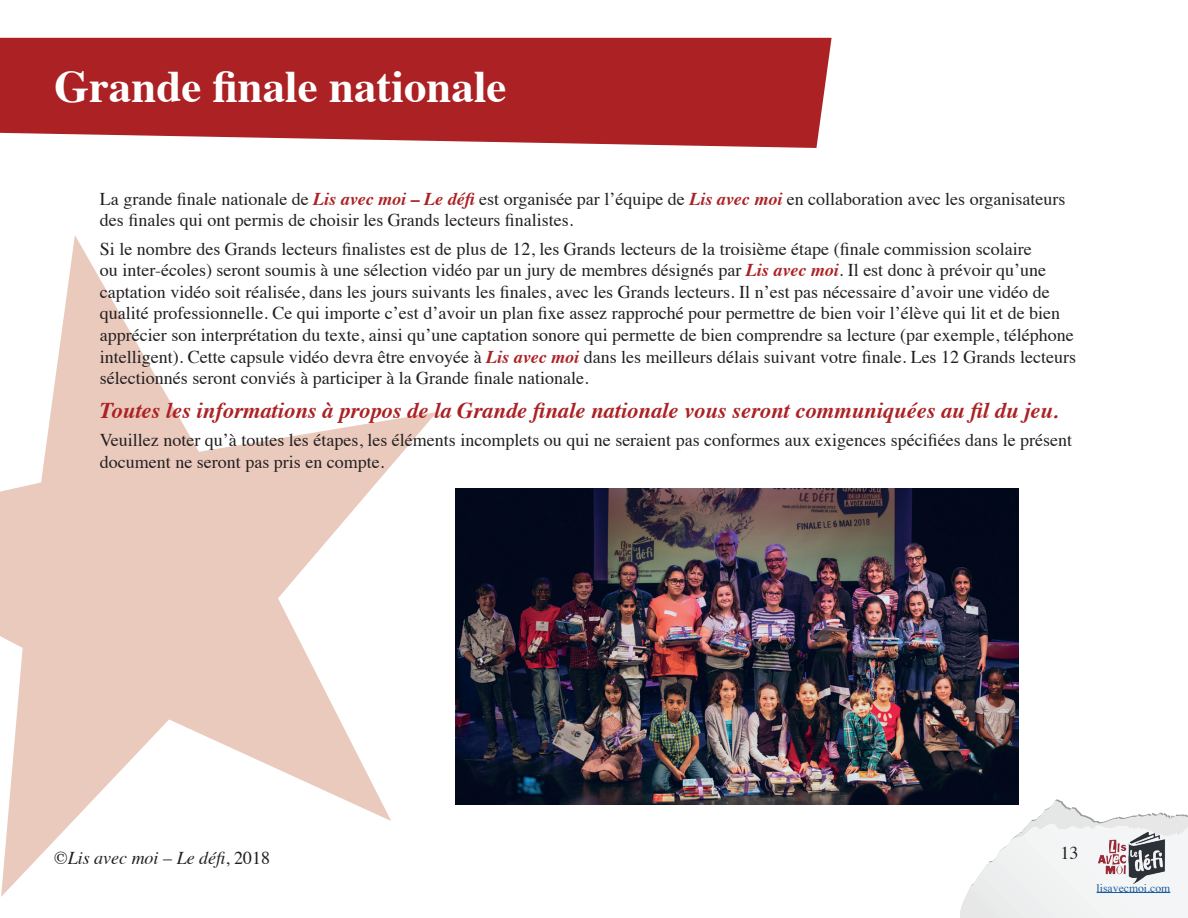
<style>
.page{position:relative;width:1188px;height:918px;background:#fff}
.page>*{position:absolute;margin:0;border:0;box-sizing:border-box;transform-origin:0 0}
.t1{font:700 45px "Times";color:#fff}
.t2{font:italic 700 22.5px "Times";color:#ac2124}
.t3{font:18px/21.6px "Times";color:#231f20}
.t4{font:italic 18px "Times";color:#231f20}
.t5{font:11.7px "Times";color:#175d9e}
.s1{font-weight:700;font-style:italic;color:#ac2124}
.s2{font-style:normal}
</style>
<div class="page">
<svg style="left:958px;top:799px;width:230px;height:119px"></svg>
<img style="left:1097px;top:832px;width:68px;height:53px">
<hr style="left:1097px;top:892px;width:73px;height:1px;background:#175d9e">
<svg style="left:0;top:38px;width:832px;height:110px;background:#b23234"></svg>
<svg style="left:0;top:236px;width:437px;height:661px"></svg>
<img style="left:456px;top:489px;width:563px;height:315px">
<h1 class="t1" style="left:54px;top:44px;width:454px">Grande finale nationale</h1>
<p class="t3" style="left:100px;top:186px;width:967px">La grande finale nationale de <span class="s1">Lis avec moi – Le défi</span> est organisée par l’équipe de <span class="s1">Lis avec moi</span> en collaboration avec les organisateurs des finales qui ont permis de choisir les Grands lecteurs finalistes.</p>
<p class="t3" style="left:100px;top:236px;width:978px">Si le nombre des Grands lecteurs finalistes est de plus de 12, les Grands lecteurs de la troisième étape (finale commission scolaire<br>ou inter-écoles) seront soumis à une sélection vidéo par un jury de membres désignés par <span class="s1">Lis avec moi</span>. Il est donc à prévoir qu’une captation vidéo soit réalisée, dans les jours suivants les finales, avec les Grands lecteurs. Il n’est pas nécessaire d’avoir une vidéo de qualité professionnelle. Ce qui importe c’est d’avoir un plan fixe assez rapproché pour permettre de bien voir l’élève qui lit et de bien apprécier son interprétation du texte, ainsi qu’une captation sonore qui permette de bien comprendre sa lecture (par exemple, téléphone intelligent). Cette capsule vidéo devra être envoyée à <span class="s1">Lis avec moi</span> dans les meilleurs délais suivant votre finale. Les 12 Grands lecteurs sélectionnés seront conviés à participer à la Grande finale nationale.</p>
<p class="t2" style="left:100px;top:389px;width:960px">Toutes les informations à propos de la Grande finale nationale vous seront communiquées au fil du jeu.</p>
<p class="t3" style="left:100px;top:428px;width:974px">Veuillez noter qu’à toutes les étapes, les éléments incomplets ou qui ne seraient pas conformes aux exigences spécifiées dans le présent document ne seront pas pris en compte.</p>
<p class="t4" style="left:54px;top:842px;width:218px"><span class="s2">©</span>Lis avec moi – Le défi<span class="s2">, 2018</span></p>
<p class="t3" style="left:1061px;top:841px;width:19px">13</p>
<p class="t5" style="left:1097px;top:877px;width:75px">lisavecmoi.com</p>
</div>
